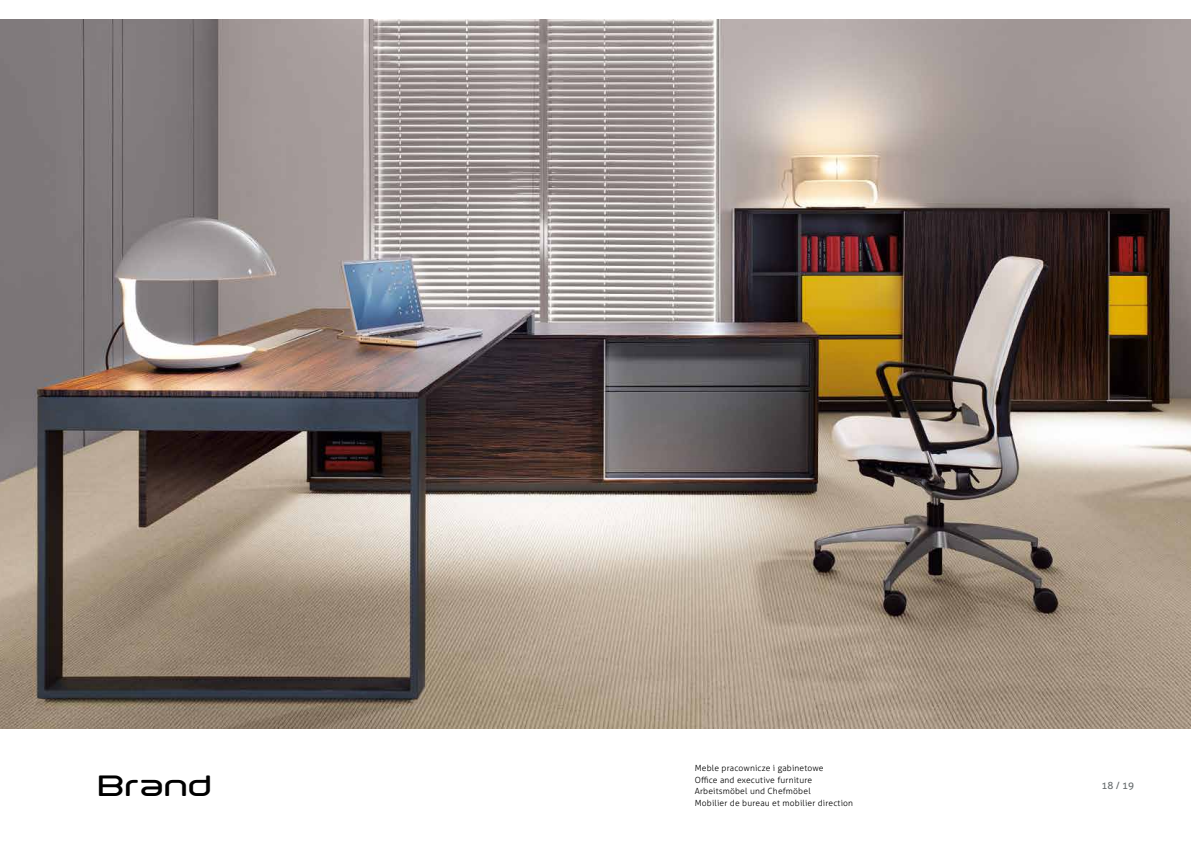
<style>
.page{position:relative;width:1191px;height:842px;background:#fff}
.page>*{position:absolute;margin:0;border:0;box-sizing:border-box;transform-origin:0 0}
.t1{font:30px "Downlink";letter-spacing:.02em;color:#000}
.t2{font:10px "Aller";color:#676c6e}
.t3{font:300 8.5px/11.5px "Aller";letter-spacing:.02em;color:#000}
</style>
<div class="page">
<img style="left:0;top:20px;width:1191px;height:709px">
<h1 class="t1" style="left:99px;top:765px;width:115px">Brand</h1>
<p class="t3" style="left:694px;top:762px;width:160px">Meble pracownicze i gabinetowe<br>Office and executive furniture Arbeitsmöbel und Chefmöbel<br>Mobilier de bureau et mobilier direction</p>
<p class="t2" style="left:1101px;top:779px;width:34px">18 / 19</p>
</div>
